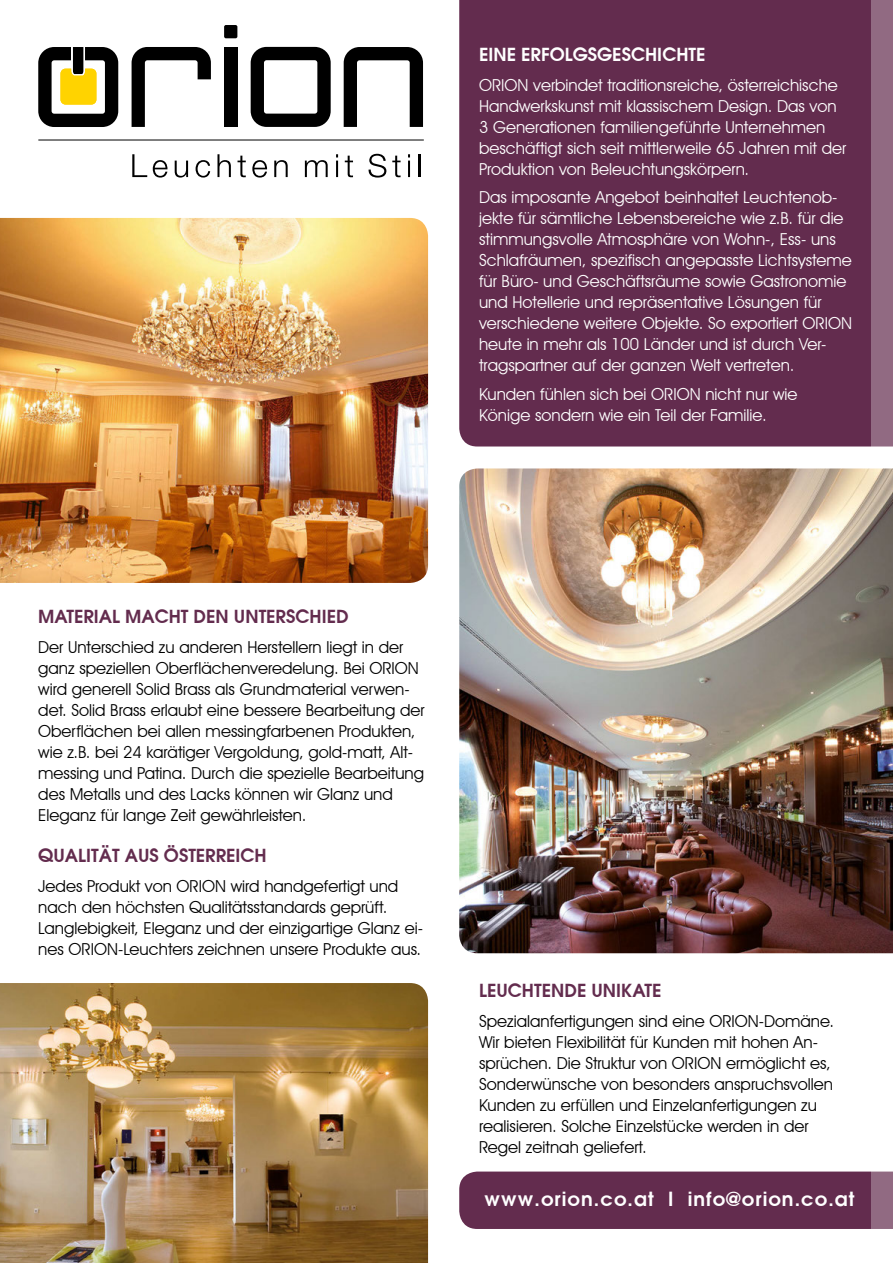
<style>
.page{position:relative;width:893px;height:1263px;background:#fff}
.page>*{position:absolute;margin:0;border:0;box-sizing:border-box;transform-origin:0 0}
.t1{font:600 19.5px "Avant Garde";letter-spacing:.055em;color:#fff}
.t2{font:600 18px "Avant Garde";color:#632c4e}
.t3{font:600 18px "Avant Garde";color:#fff}
.t4{font:16.5px/21px "Avant Garde IT Cby BT";color:#000}
.t5{font:16.5px/21px "Avant Garde IT Cby BT";color:#fff}
</style>
<div class="page">
<div style="left:459px;top:0;width:412px;height:446px;background:#632c4e"></div>
<svg style="left:132px;top:154px;width:15px;height:23px"></svg>
<svg style="left:153px;top:160px;width:15px;height:18px"></svg>
<svg style="left:175px;top:161px;width:13px;height:17px"></svg>
<svg style="left:196px;top:160px;width:14px;height:18px"></svg>
<svg style="left:217px;top:154px;width:14px;height:23px"></svg>
<svg style="left:238px;top:156px;width:8px;height:21px"></svg>
<svg style="left:252px;top:160px;width:15px;height:18px"></svg>
<svg style="left:274px;top:160px;width:14px;height:17px"></svg>
<svg style="left:305px;top:160px;width:23px;height:17px"></svg>
<svg style="left:336px;top:154px;width:2px;height:23px"></svg>
<svg style="left:345px;top:156px;width:8px;height:21px"></svg>
<svg style="left:368px;top:154px;width:18px;height:24px"></svg>
<svg style="left:392px;top:156px;width:9px;height:21px"></svg>
<svg style="left:408px;top:154px;width:2px;height:23px"></svg>
<hr style="left:418px;top:154px;width:2px;height:23px;background:#000">
<svg style="left:132px;top:47px;width:79px;height:80px"></svg>
<svg style="left:344px;top:47px;width:79px;height:80px"></svg>
<div style="left:224px;top:25px;width:13px;height:13px;background:#000;border-radius:2px"></div>
<div style="left:224px;top:47px;width:13px;height:80px;background:#000"></div>
<svg style="left:38px;top:47px;width:80px;height:80px"></svg>
<hr style="left:38px;top:140px;width:386px;height:1px;background:#000">
<svg style="left:251px;top:47px;width:80px;height:80px"></svg>
<img style="left:0;top:218px;width:428px;height:365px">
<img style="left:459px;top:468px;width:434px;height:485px">
<div style="left:459px;top:1171px;width:412px;height:58px;background:#632c4e"></div>
<img style="left:0;top:983px;width:428px;height:280px">
<div style="left:871px;top:0;width:22px;height:456px;background:#916a82"></div>
<svg style="left:871px;top:1171px;width:22px;height:58px"></svg>
<p class="t3" style="left:479px;top:42px;width:228px">EINE ERFOLGSGESCHICHTE</p>
<p class="t5" style="left:479px;top:74px;width:369px">ORION verbindet traditionsreiche, österreichische Handwerkskunst mit klassischem Design. Das von 3 Generationen familiengeführte Unternehmen beschäftigt sich seit mittlerweile 65 Jahren mit der Produktion von Beleuchtungskörpern.</p>
<p class="t5" style="left:479px;top:187px;width:374px">Das imposante Angebot beinhaltet Leuchtenob&shy;jekte für sämtliche Lebensbereiche wie z.B. für die stimmungsvolle Atmosphäre von Wohn-, Ess- uns Schlafräumen, spezifisch angepasste Lichtsysteme für Büro- und Geschäftsräume sowie Gastronomie und Hotellerie und repräsentative Lösungen für verschiedene weitere Objekte. So exportiert ORION heute in mehr als 100 Länder und ist durch Ver&shy;tragspartner auf der ganzen Welt vertreten.</p>
<p class="t5" style="left:479px;top:383px;width:320px">Kunden fühlen sich bei ORION nicht nur wie<br>Könige sondern wie ein Teil der Familie.</p>
<p class="t2" style="left:38px;top:604px;width:312px">MATERIAL MACHT DEN UNTERSCHIED</p>
<p class="t4" style="left:38px;top:636px;width:388px">Der Unterschied zu anderen Herstellern liegt in der ganz speziellen Oberflächenveredelung. Bei ORION wird generell Solid Brass als Grundmaterial verwen&shy;det. Solid Brass erlaubt eine bessere Bearbeitung der Oberflächen bei allen messingfarbenen Produkten, wie z.B. bei 24 karätiger Vergoldung, gold-matt, Alt&shy;messing und Patina. Durch die spezielle Bearbeitung des Metalls und des Lacks können wir Glanz und Eleganz für lange Zeit gewährleisten.</p>
<p class="t2" style="left:38px;top:844px;width:230px">QUALITÄT AUS ÖSTERREICH</p>
<p class="t4" style="left:38px;top:876px;width:386px">Jedes Produkt von ORION wird handgefertigt und nach den höchsten Qualitätsstandards geprüft.<br>Langlebigkeit, Eleganz und der einzigartige Glanz ei&shy;nes ORION-Leuchters zeichnen unsere Produkte aus.</p>
<p class="t2" style="left:479px;top:978px;width:184px">LEUCHTENDE UNIKATE</p>
<p class="t4" style="left:479px;top:1010px;width:357px">Spezialanfertigungen sind eine ORION-Domäne.<br>Wir bieten Flexibilität für Kunden mit hohen An&shy;sprüchen. Die Struktur von ORION ermöglicht es, Sonderwünsche von besonders anspruchsvollen Kunden zu erfüllen und Einzelanfertigungen zu realisieren. Solche Einzelstücke werden in der Regel zeitnah geliefert.</p>
<p class="t1" style="left:484px;top:1186px;width:372px">www.orion.co.at I info@orion.co.at</p>
</div>
